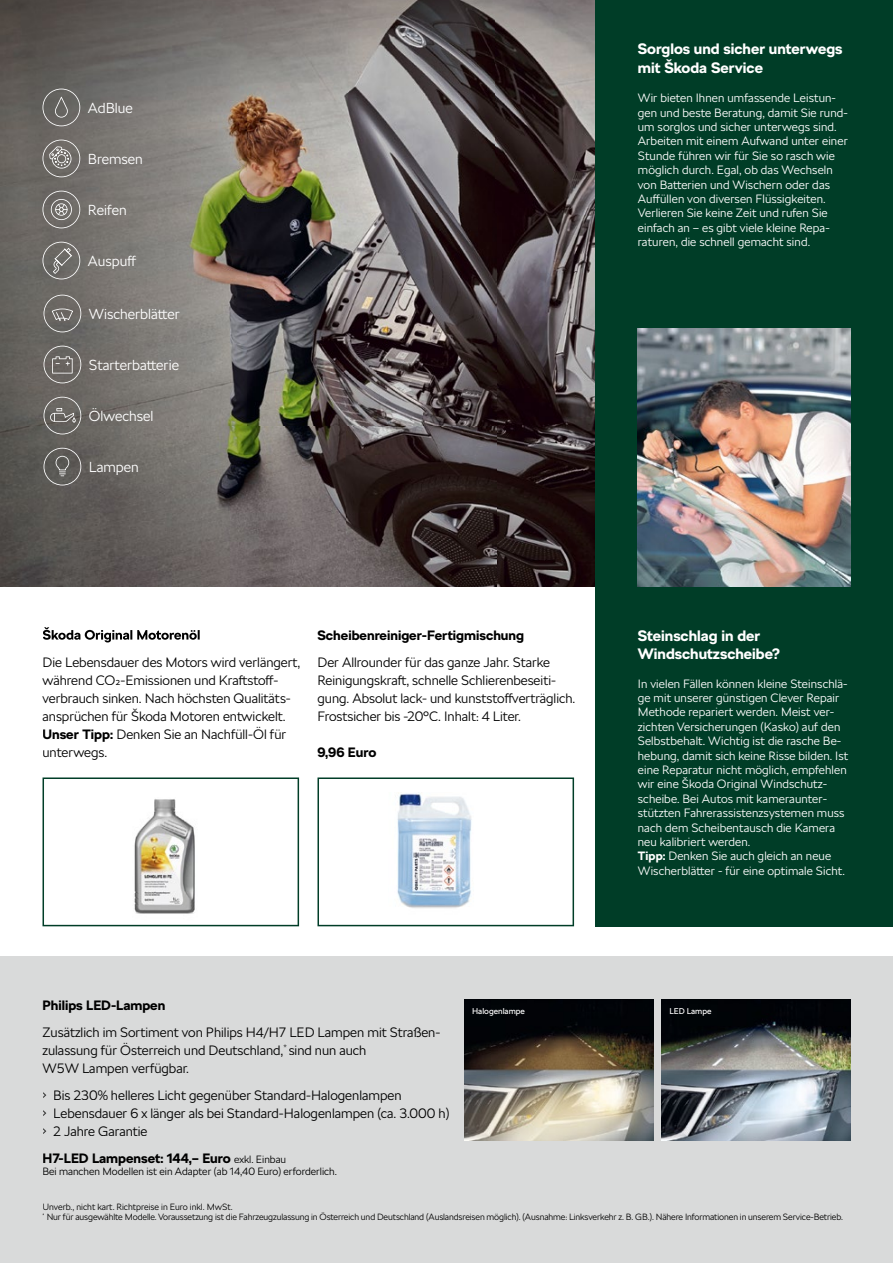
<style>
.page{position:relative;width:893px;height:1263px;background:#fff}
.page>*{position:absolute;margin:0;border:0;box-sizing:border-box;transform-origin:0 0}
.t1{font:700 15px/18px "SKODA Next";color:#fff}
.t2{font:300 14.4px "SKODA Next";color:#fff}
.t3{font:300 13.5px/18px "SKODA Next";color:#000}
.t4{font:700 13.5px/27px "SKODA Next";color:#000}
.t5{font:300 12px/14.4px "SKODA Next";letter-spacing:.01em;color:#fff}
.t6{font:300 10.5px "SKODA Next";color:#000}
.t7{font:300 9px/10.8px "SKODA Next";letter-spacing:-.01em;color:#000}
.t8{font:8.4px "SKODA Next";color:#fff}
.s1{font-weight:700}
.s2{font-weight:300}
.s3{font-weight:300;font-size:10.5px}
</style>
<div class="page">
<div style="left:0;top:957px;width:893px;height:306px;background:#d9dada"></div>
<img style="left:0;top:0;width:595px;height:587px">
<img style="left:0;top:0;width:1px;height:586px">
<svg style="left:43px;top:242px;width:37px;height:37px"></svg>
<svg style="left:43px;top:89px;width:37px;height:37px"></svg>
<svg style="left:43px;top:140px;width:37px;height:37px"></svg>
<svg style="left:43px;top:191px;width:37px;height:37px"></svg>
<svg style="left:44px;top:295px;width:37px;height:37px"></svg>
<svg style="left:44px;top:397px;width:37px;height:37px"></svg>
<svg style="left:44px;top:448px;width:37px;height:37px"></svg>
<svg style="left:44px;top:346px;width:37px;height:37px"></svg>
<div style="left:595px;top:0;width:298px;height:926px;background:#003d27"></div>
<img style="left:638px;top:328px;width:212px;height:259px">
<svg style="left:43px;top:627px;width:157px;height:15px"></svg>
<img style="left:464px;top:999px;width:189px;height:142px">
<img style="left:662px;top:999px;width:188px;height:142px">
<svg style="left:43px;top:777px;width:256px;height:149px"></svg>
<svg style="left:317px;top:777px;width:257px;height:149px"></svg>
<p class="t2" style="left:88px;top:99px;width:46px">AdBlue</p>
<p class="t2" style="left:88px;top:150px;width:56px">Bremsen</p>
<p class="t2" style="left:88px;top:202px;width:40px">Reifen</p>
<p class="t2" style="left:88px;top:253px;width:50px">Auspuff</p>
<p class="t2" style="left:89px;top:306px;width:92px">Wischerblätter</p>
<p class="t2" style="left:89px;top:357px;width:92px">Starterbatterie</p>
<p class="t2" style="left:89px;top:408px;width:66px">Ölwechsel</p>
<p class="t2" style="left:89px;top:459px;width:51px">Lampen</p>
<p class="t3" style="left:43px;top:653px;width:259px">Die Lebensdauer des Motors wird verlängert, während CO₂-Emissionen und Kraftstoff&shy;verbrauch sinken. Nach höchsten Qualitäts&shy;ansprüchen für Škoda Motoren entwickelt.<br><span class="s1">Unser Tipp:</span> Denken Sie an Nachfüll-Öl für unterwegs.</p>
<p class="t4" style="left:317px;top:621px;width:208px">Scheibenreiniger-Fertigmischung</p>
<p class="t3" style="left:317px;top:653px;width:259px">Der Allrounder für das ganze Jahr. Starke Reinigungskraft, schnelle Schlierenbeseiti&shy;gung. Absolut lack- und kunststoffverträglich.<br>Frostsicher bis -20°C. Inhalt: 4 Liter.</p>
<p class="t4" style="left:317px;top:738px;width:60px">9,96 Euro</p>
<p class="t1" style="left:638px;top:39px;width:206px;line-height:19.5px">Sorglos und sicher unterwegs mit Škoda Service</p>
<p class="t5" style="left:638px;top:91px;width:212px">Wir bieten Ihnen umfassende Leistun&shy;gen und beste Beratung, damit Sie rund&shy;um sorglos und sicher unterwegs sind.<br>Arbeiten mit einem Aufwand unter einer Stunde führen wir für Sie so rasch wie möglich durch. Egal, ob das Wechseln von Batterien und Wischern oder das Auffüllen von diversen Flüssigkeiten.<br>Verlieren Sie keine Zeit und rufen Sie einfach an – es gibt viele kleine Repa&shy;raturen, die schnell gemacht sind.</p>
<p class="t1" style="left:638px;top:626px;width:144px">Steinschlag in der<br>Windschutzscheibe?</p>
<p class="t5" style="left:638px;top:676px;width:212px">In vielen Fällen können kleine Steinschlä&shy;ge mit unserer günstigen Clever Repair Methode repariert werden. Meist ver&shy;zichten Versicherungen (Kasko) auf den Selbstbehalt. Wichtig ist die rasche Be&shy;hebung, damit sich keine Risse bilden. Ist eine Reparatur nicht möglich, empfehlen wir eine Škoda Original Windschutz&shy;scheibe. Bei Autos mit kameraunter&shy;stützten Fahrerassistenzsystemen muss nach dem Scheibentausch die Kamera neu kalibriert werden.<br><span class="s1">Tipp:</span> Denken Sie auch gleich an neue Wischerblätter - für eine optimale Sicht.</p>
<p class="t4" style="left:43px;top:991px;width:124px">Philips LED-Lampen</p>
<p class="t3" style="left:43px;top:1023px;width:399px">Zusätzlich im Sortiment von Philips H4/H7 LED Lampen mit Straßen&shy;zulassung für Österreich und Deutschland,<sup>*</sup> sind nun auch<br>W5W Lampen verfügbar.</p>
<p class="t3" style="left:43px;top:1086px;width:360px">• Bis 230% helleres Licht gegenüber Standard-Halogenlampen</p>
<p class="t3" style="left:43px;top:1104px;width:408px">• Lebensdauer 6 x länger als bei Standard-Halogenlampen (ca. 3.000 h)</p>
<p class="t4" style="left:43px;top:1117px;width:245px"><span class="s2">• 2 Jahre Garantie<br></span>H7-LED Lampenset: 144,– Euro <span class="s3">exkl. Einbau</span></p>
<p class="t6" style="left:43px;top:1165px;width:296px">Bei manchen Modellen ist ein Adapter (ab 14,40 Euro) erforderlich.</p>
<p class="t8" style="left:472px;top:1005px;width:54px">Halogenlampe</p>
<p class="t8" style="left:670px;top:1006px;width:44px">LED Lampe</p>
<p class="t7" style="left:43px;top:1201px;width:802px">Unverb., nicht kart. Richtpreise in Euro inkl. MwSt.<br><sup>*</sup> Nur für ausgewählte Modelle. Voraussetzung ist die Fahrzeugzulassung in Österreich und Deutschland (Auslandsreisen möglich). (Ausnahme: Linksverkehr z. B. GB.). Nähere Informationen in unserem Service-Betrieb.</p>
</div>
